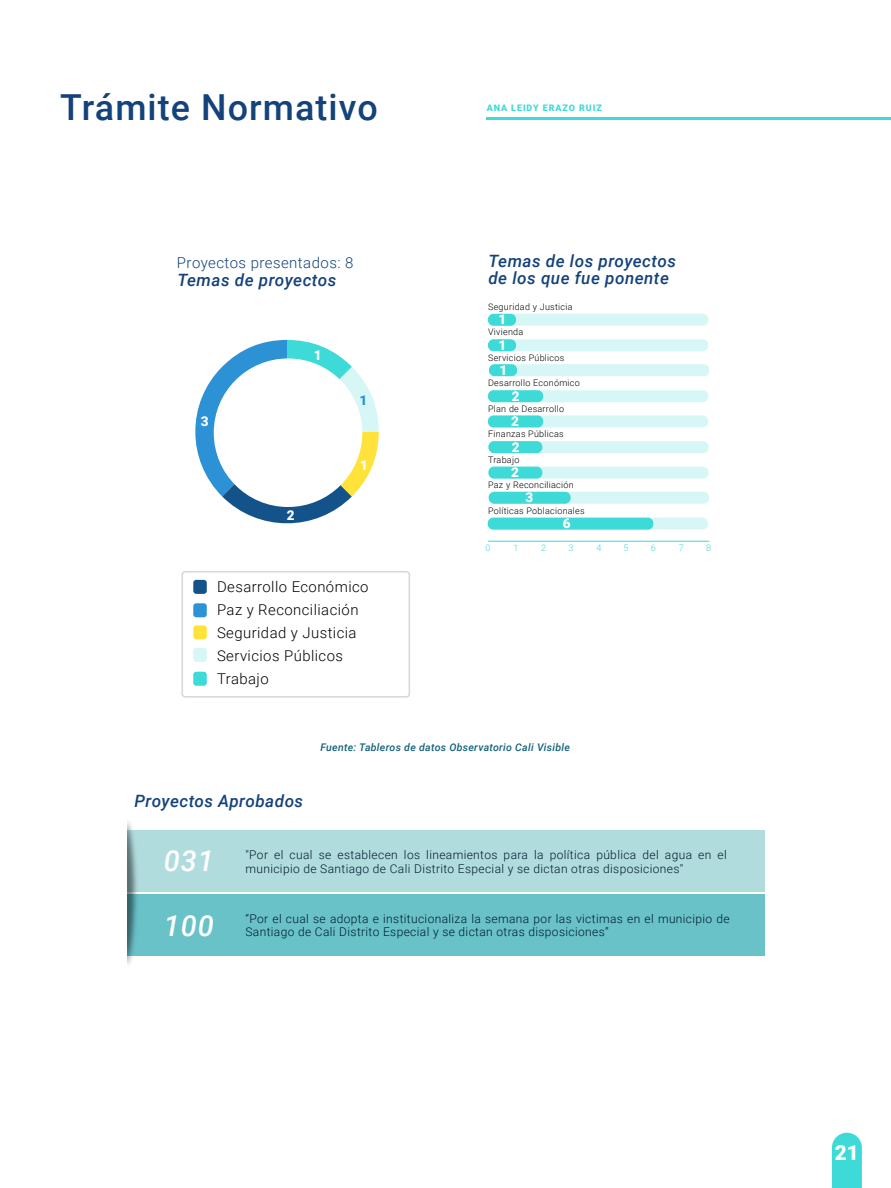
<style>
.page{position:relative;width:891px;height:1188px;background:#fff}
.page>*{position:absolute;margin:0;border:0;box-sizing:border-box;transform-origin:0 0}
.t1{font:500 35.85px "Roboto";letter-spacing:.03em;color:#14427a}
.t2{font:italic 500 28.95px "Roboto";letter-spacing:.03em;color:#fff}
.t3{font:900 20.85px "Roboto";color:#fff}
.t4{font:italic 500 16.95px/16.5px "Roboto";letter-spacing:.03em;color:#14427a}
.t5{font:300 15px "Roboto";letter-spacing:.03em;color:#14427a}
.t6{font:300 14.85px/23.1px "Roboto";letter-spacing:.03em;color:#000}
.t7{font:900 13.5px/25.3px "Roboto";color:#fff;text-align:justify}
.t8{font:900 13.5px "Roboto";color:#2c91d5}
.t9{font:300 12px/13.5px "Roboto";letter-spacing:.03em;color:#001a2d}
.t10{font:italic 500 10.5px "Roboto";letter-spacing:.03em;color:#126079}
.t11{font:300 9px "Roboto";letter-spacing:.03em;color:#000}
.t12{font:900 9px "Roboto";letter-spacing:.1em;color:#3edad7}
.t13{font:300 9px "Roboto";color:#3edad7}
</style>
<div class="page">
<div style="left:488px;top:314px;width:220px;height:12px;background:#d7f7f6;border-radius:6px"></div>
<div style="left:488px;top:314px;width:28px;height:12px;background:#3edad7;border-radius:6px"></div>
<div style="left:488px;top:339px;width:220px;height:12px;background:#d7f7f6;border-radius:6px"></div>
<div style="left:488px;top:339px;width:28px;height:12px;background:#3edad7;border-radius:6px"></div>
<div style="left:489px;top:364px;width:220px;height:12px;background:#d7f7f6;border-radius:6px"></div>
<div style="left:489px;top:364px;width:28px;height:12px;background:#3edad7;border-radius:6px"></div>
<div style="left:488px;top:390px;width:220px;height:12px;background:#d7f7f6;border-radius:6px"></div>
<div style="left:488px;top:390px;width:55px;height:12px;background:#3edad7;border-radius:6px"></div>
<div style="left:488px;top:415px;width:220px;height:12px;background:#d7f7f6;border-radius:6px"></div>
<div style="left:488px;top:415px;width:55px;height:12px;background:#3edad7;border-radius:6px"></div>
<div style="left:489px;top:441px;width:220px;height:12px;background:#d7f7f6;border-radius:6px"></div>
<div style="left:488px;top:441px;width:54px;height:12px;background:#3edad7;border-radius:6px"></div>
<div style="left:489px;top:467px;width:220px;height:12px;background:#d7f7f6;border-radius:6px"></div>
<div style="left:488px;top:467px;width:54px;height:12px;background:#3edad7;border-radius:6px"></div>
<div style="left:489px;top:492px;width:220px;height:12px;background:#d7f7f6;border-radius:6px"></div>
<div style="left:489px;top:492px;width:82px;height:12px;background:#3edad7;border-radius:6px"></div>
<div style="left:488px;top:518px;width:220px;height:12px;background:#d7f7f6;border-radius:6px"></div>
<div style="left:488px;top:518px;width:165px;height:12px;background:#3edad7;border-radius:6px"></div>
<hr style="left:488px;top:541px;width:221px;height:1px;background:#3edad7">
<hr style="left:487px;top:118px;width:404px;height:2px;background:#3edad7">
<div style="left:181px;top:571px;width:229px;height:127px;border:2px solid #d8d8d8;border-radius:3px"></div>
<div style="left:193px;top:603px;width:14px;height:14px;background:#2c91d5;border-radius:3px"></div>
<div style="left:193px;top:580px;width:14px;height:14px;background:#145389;border-radius:3px"></div>
<div style="left:193px;top:625px;width:14px;height:14px;background:#ffe33b;border-radius:3px"></div>
<div style="left:193px;top:648px;width:14px;height:14px;background:#d7f7f6;border-radius:3px"></div>
<div style="left:193px;top:672px;width:14px;height:14px;background:#3edad7;border-radius:3px"></div>
<svg style="left:195px;top:340px;width:184px;height:184px"></svg>
<div style="left:214px;top:358px;width:148px;height:149px;background:#fff;border-radius:50%"></div>
<div style="left:123px;top:830px;width:642px;height:61px;background:#b1dcde"></div>
<div style="left:123px;top:894px;width:642px;height:62px;background:#69c2c8"></div>
<img style="left:127px;top:822px;width:61px;height:143px">
<div style="left:81px;top:819px;width:46px;height:147px;background:#fff"></div>
<svg style="left:832px;top:1133px;width:30px;height:55px;background:#48dcd9"></svg>
<h1 class="t1" style="left:60px;top:82px;width:319px">Trámite Normativo</h1>
<p class="t5" style="left:177px;top:252px;width:178px">Proyectos presentados: 8</p>
<h3 class="t4" style="left:177px;top:271px;width:160px">Temas de proyectos</h3>
<p class="t7" style="left:201px;top:408px;width:9px">3</p>
<p class="t7" style="left:314px;top:342px;width:9px">1</p>
<p class="t7" style="left:287px;top:502px;width:9px">2</p>
<p class="t8" style="left:360px;top:390px;width:9px">1</p>
<p class="t7" style="left:360px;top:452px;width:9px">1</p>
<p class="t6" style="left:217px;top:574px;width:153px">Desarrollo Económico<br>Paz y Reconciliación<br>Seguridad y Justicia<br>Servicios Públicos<br>Trabajo</p>
<p class="t12" style="left:487px;top:101px;width:117px">ANA LEIDY ERAZO RUIZ</p>
<h3 class="t4" style="left:488px;top:252px;width:189px">Temas de los proyectos de los que fue ponente</h3>
<p class="t11" style="left:488px;top:300px;width:86px">Seguridad y Justicia</p>
<p class="t11" style="left:488px;top:326px;width:37px">Vivienda</p>
<p class="t11" style="left:488px;top:351px;width:78px">Servicios Públicos</p>
<p class="t11" style="left:488px;top:377px;width:93px">Desarrollo Económico</p>
<p class="t11" style="left:488px;top:402px;width:77px">Plan de Desarrollo</p>
<p class="t11" style="left:488px;top:428px;width:77px">Finanzas Públicas</p>
<p class="t11" style="left:488px;top:453px;width:33px">Trabajo</p>
<p class="t11" style="left:488px;top:479px;width:87px">Paz y Reconciliación</p>
<p class="t11" style="left:488px;top:504px;width:98px">Políticas Poblacionales</p>
<p class="t7" style="left:498px;top:307px;width:10px">1<br>1<br>1</p>
<p class="t7" style="left:511px;top:383px;width:10px">2<br>2<br>2<br>2</p>
<p class="t7" style="left:526px;top:484px;width:9px">3</p>
<p class="t7" style="left:563px;top:510px;width:9px">6</p>
<p class="t13" style="left:486px;top:541px;width:6px">0</p>
<p class="t13" style="left:514px;top:541px;width:6px">1</p>
<p class="t13" style="left:541px;top:541px;width:6px">2</p>
<p class="t13" style="left:569px;top:541px;width:6px">3</p>
<p class="t13" style="left:596px;top:541px;width:6px">4</p>
<p class="t13" style="left:624px;top:541px;width:6px">5</p>
<p class="t13" style="left:651px;top:541px;width:6px">6</p>
<p class="t13" style="left:679px;top:541px;width:6px">7</p>
<p class="t13" style="left:706px;top:541px;width:6px">8</p>
<h3 class="t4" style="left:134px;top:792px;width:170px">Proyectos Aprobados</h3>
<p class="t10" style="left:320px;top:740px;width:251px">Fuente: Tableros de datos Observatorio Cali Visible</p>
<h2 class="t2" style="left:164px;top:841px;width:52px">031</h2>
<h2 class="t2" style="left:164px;top:905px;width:52px">100</h2>
<p class="t9" style="left:245px;top:848px;width:483px">"Por el cual se establecen los lineamientos para la política pública del agua en el municipio de Santiago de Cali Distrito Especial y se dictan otras disposiciones"</p>
<p class="t9" style="left:245px;top:911px;width:486px">“Por el cual se adopta e institucionaliza la semana por las victimas en el municipio de<br>Santiago de Cali Distrito Especial y se dictan otras disposiciones”</p>
<h3 class="t3" style="left:835px;top:1138px;width:26px">21</h3>
</div>
